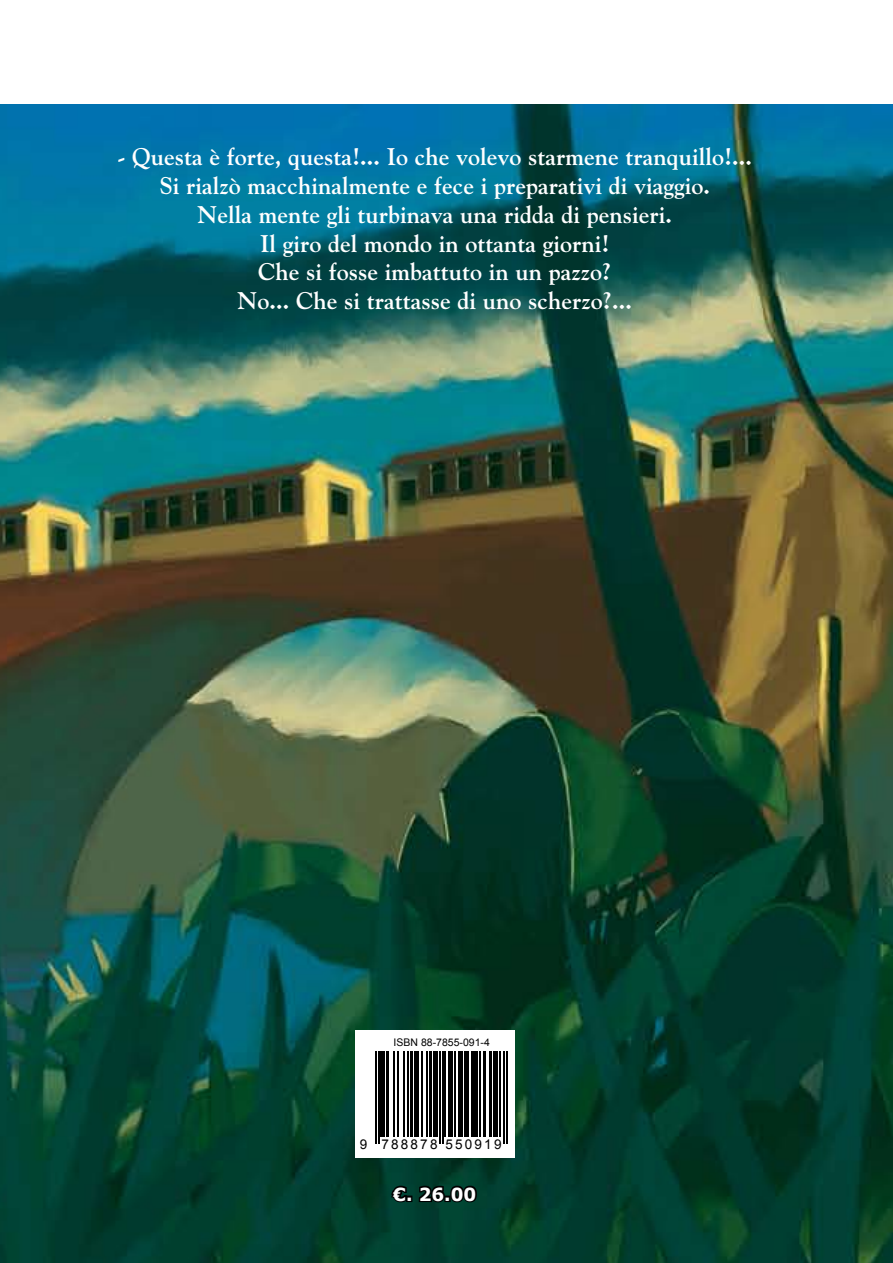
<style>
.page{position:relative;width:893px;height:1263px;background:#fff}
.page>*{position:absolute;margin:0;border:0;box-sizing:border-box;transform-origin:0 0}
.t1{font:700 24px/28.8px "Goudy";color:#fff;text-align:center}
.t2{font:700 18px "Verdana";color:#fff}
.t3{font:13.5px "Arial";letter-spacing:.165em;color:#000}
.t4{font:10.5px "Arial";color:#000}
</style>
<div class="page">
<img style="left:0;top:104px;width:893px;height:1159px">
<svg style="left:389px;top:1183px;width:19px;height:21px"></svg>
<div style="left:406px;top:1195px;width:6px;height:7px;border:3px solid #000"></div>
<svg style="left:415px;top:1183px;width:64px;height:21px"></svg>
<div style="left:355px;top:1031px;width:159px;height:127px;background:#fff"></div>
<svg style="left:379px;top:1051px;width:129px;height:93px"></svg>
<hr style="left:375px;top:1051px;width:2px;height:93px;background:#000">
<hr style="left:378px;top:1051px;width:1px;height:93px;background:#000">
<hr style="left:381px;top:1051px;width:4px;height:86px;background:#000">
<hr style="left:386px;top:1051px;width:3px;height:86px;background:#000">
<hr style="left:393px;top:1051px;width:2px;height:86px;background:#000">
<hr style="left:397px;top:1051px;width:2px;height:86px;background:#000">
<hr style="left:403px;top:1051px;width:1px;height:86px;background:#000">
<hr style="left:407px;top:1051px;width:1px;height:86px;background:#000">
<hr style="left:410px;top:1051px;width:3px;height:86px;background:#000">
<hr style="left:414px;top:1051px;width:4px;height:86px;background:#000">
<hr style="left:421px;top:1051px;width:1px;height:86px;background:#000">
<hr style="left:427px;top:1051px;width:1px;height:86px;background:#000">
<hr style="left:429px;top:1051px;width:3px;height:86px;background:#000">
<div style="left:433px;top:1051px;width:5px;height:86px;background:#000"></div>
<hr style="left:439px;top:1051px;width:1px;height:93px;background:#000">
<hr style="left:442px;top:1051px;width:1px;height:93px;background:#000">
<hr style="left:445px;top:1051px;width:1px;height:86px;background:#000">
<hr style="left:449px;top:1051px;width:4px;height:86px;background:#000">
<hr style="left:454px;top:1051px;width:2px;height:86px;background:#000">
<hr style="left:459px;top:1051px;width:4px;height:86px;background:#000">
<hr style="left:464px;top:1051px;width:4px;height:86px;background:#000">
<hr style="left:471px;top:1051px;width:1px;height:86px;background:#000">
<hr style="left:474px;top:1051px;width:4px;height:86px;background:#000">
<hr style="left:479px;top:1051px;width:2px;height:86px;background:#000">
<hr style="left:484px;top:1051px;width:2px;height:86px;background:#000">
<hr style="left:489px;top:1051px;width:3px;height:86px;background:#000">
<hr style="left:493px;top:1051px;width:4px;height:86px;background:#000">
<hr style="left:499px;top:1051px;width:1px;height:86px;background:#000">
<hr style="left:503px;top:1051px;width:1px;height:93px;background:#000">
<hr style="left:506px;top:1051px;width:1px;height:93px;background:#000">
<p class="t1" style="left:117px;top:142px;width:636px">- Questa è forte, questa!... Io che volevo starmene tranquillo!...<br>Si rialzò macchinalmente e fece i preparativi di viaggio.<br>Nella mente gli turbinava una ridda di pensieri.<br>Il giro del mondo in ottanta giorni!<br>Che si fosse imbattuto in un pazzo?<br>No... Che si trattasse di uno scherzo?...</p>
<p class="t4" style="left:394px;top:1037px;width:98px">ISBN 88-7855-091-4</p>
<p class="t3" style="left:360px;top:1137px;width:143px">9 788878 550919</p>
<p class="t2" style="left:393px;top:1182px;width:85px">€. 26.00</p>
</div>
